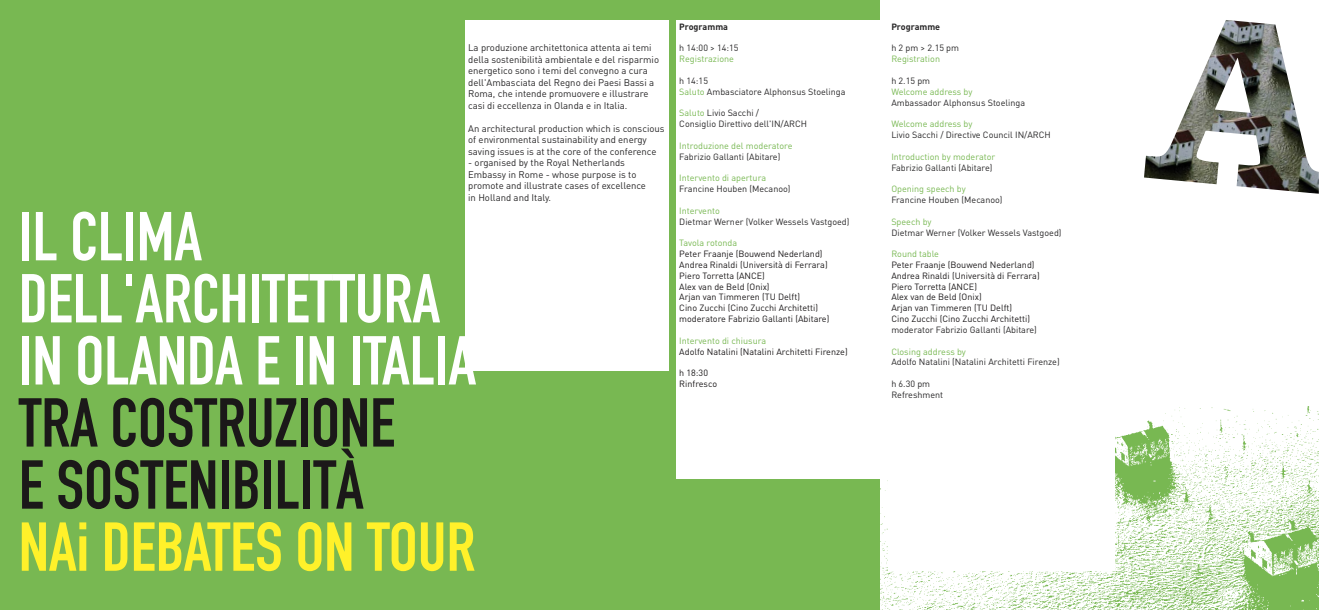
<style>
.page{position:relative;width:1319px;height:610px;background:#fff}
.page>*{position:absolute;margin:0;border:0;box-sizing:border-box;transform-origin:0 0}
.t1{font:67.9px/62px "DIN Engschrift";color:#fff}
.t2{font:67.9px/62px "DIN Engschrift";color:#1b1819}
.t3{font:67.9px "DIN Engschrift";color:#fff12a}
.t4{font:9.6px/11.5px "DIN";color:#272627}
.t5{font:9px/10.8px "DIN";color:#272627}
.t6{font:9px/10.8px "DIN";color:#1b1819}
.t7{font:9px "DIN";color:#78b852}
.t8{font:700 9px "DIN";color:#272627}
.s1{color:#78b852}
</style>
<div class="page">
<img style="left:879px;top:406px;width:439px;height:203px">
<div style="left:0;top:0;width:879px;height:609px;background:#78b852"></div>
<div style="left:676px;top:20px;width:208px;height:458px;background:#fff"></div>
<div style="left:465px;top:20px;width:203px;height:350px;background:#fff"></div>
<div style="left:888px;top:20px;width:227px;height:550px;background:#fff"></div>
<img style="left:1144px;top:20px;width:174px;height:174px">
<p class="t4" style="left:468px;top:42px;width:192px">La produzione architettonica attenta ai temi della sostenibilità ambientale e del risparmio energetico sono i temi del convegno a cura dell'Ambasciata del Regno dei Paesi Bassi a Roma, che intende promuovere e illustrare casi di eccellenza in Olanda e in Italia.</p>
<p class="t4" style="left:468px;top:122px;width:198px">An architectural production which is conscious of environmental sustainability and energy saving issues is at the core of the conference</p>
<p class="t4" style="left:468px;top:157px;width:179px">- organised by the Royal Netherlands Embassy in Rome - whose purpose is to promote and illustrate cases of excellence in Holland and Italy.</p>
<h1 class="t1" style="left:19px;top:212px;width:459px">IL CLIMA<br>DELL'ARCHITETTURA<br>IN OLANDA E IN ITALIA</h1>
<h1 class="t2" style="left:19px;top:398px;width:378px">TRA COSTRUZIONE<br>E SOSTENIBILITÀ</h1>
<h1 class="t3" style="left:19px;top:522px;width:458px">NAi DEBATES ON TOUR</h1>
<p class="t8" style="left:679px;top:21px;width:50px">Programma</p>
<p class="t5" style="left:679px;top:42px;width:61px">h 14:00 &gt; 14:15</p>
<p class="t7" style="left:679px;top:54px;width:56px">Registrazione</p>
<p class="t5" style="left:679px;top:75px;width:168px">h 14:15<br><span class="s1">Saluto</span> Ambasciatore Alphonsus Stoelinga</p>
<p class="t5" style="left:679px;top:107px;width:129px"><span class="s1">Saluto</span> Livio Sacchi /<br>Consiglio Direttivo dell'IN/ARCH</p>
<p class="t7" style="left:679px;top:140px;width:115px">Introduzione del moderatore</p>
<p class="t5" style="left:679px;top:151px;width:103px">Fabrizio Gallanti (Abitare)</p>
<p class="t7" style="left:679px;top:173px;width:88px">Intervento di apertura</p>
<p class="t5" style="left:679px;top:183px;width:113px">Francine Houben (Mecanoo)</p>
<p class="t7" style="left:679px;top:205px;width:42px">Intervento</p>
<p class="t5" style="left:679px;top:216px;width:172px">Dietmar Werner (Volker Wessels Vastgoed)</p>
<p class="t7" style="left:679px;top:238px;width:59px">Tavola rotonda</p>
<p class="t6" style="left:679px;top:248px;width:151px">Peter Fraanje (Bouwend Nederland)<br>Andrea Rinaldi (Università di Ferrara)<br>Piero Torretta (ANCE)<br>Alex van de Beld (Onix)<br>Arjan van Timmeren (TU Delft)<br>Cino Zucchi (Cino Zucchi Architetti) moderatore Fabrizio Gallanti (Abitare)</p>
<p class="t7" style="left:679px;top:335px;width:88px">Intervento di chiusura</p>
<p class="t6" style="left:679px;top:345px;width:170px">Adolfo Natalini (Natalini Architetti Firenze)</p>
<p class="t6" style="left:679px;top:367px;width:39px">h 18:30<br>Rinfresco</p>
<p class="t8" style="left:891px;top:21px;width:50px">Programme</p>
<p class="t5" style="left:891px;top:42px;width:69px">h 2 pm &gt; 2.15 pm</p>
<p class="t7" style="left:891px;top:54px;width:50px">Registration</p>
<p class="t5" style="left:891px;top:75px;width:40px">h 2.15 pm</p>
<p class="t7" style="left:891px;top:86px;width:83px">Welcome address by</p>
<p class="t5" style="left:891px;top:97px;width:135px">Ambassador Alphonsus Stoelinga</p>
<p class="t7" style="left:891px;top:119px;width:83px">Welcome address by</p>
<p class="t5" style="left:891px;top:129px;width:161px">Livio Sacchi / Directive Council IN/ARCH</p>
<p class="t7" style="left:891px;top:151px;width:105px">Introduction by moderator</p>
<p class="t5" style="left:891px;top:161px;width:103px">Fabrizio Gallanti (Abitare)</p>
<p class="t7" style="left:891px;top:183px;width:76px">Opening speech by</p>
<p class="t5" style="left:891px;top:194px;width:113px">Francine Houben (Mecanoo)</p>
<p class="t7" style="left:891px;top:216px;width:42px">Speech by</p>
<p class="t5" style="left:891px;top:226px;width:172px">Dietmar Werner (Volker Wessels Vastgoed)</p>
<p class="t7" style="left:891px;top:248px;width:49px">Round table</p>
<p class="t6" style="left:891px;top:259px;width:150px">Peter Fraanje (Bouwend Nederland)<br>Andrea Rinaldi (Università di Ferrara)<br>Piero Torretta (ANCE)<br>Alex van de Beld (Onix)<br>Arjan van Timmeren (TU Delft)<br>Cino Zucchi (Cino Zucchi Architetti)</p>
<p class="t5" style="left:891px;top:324px;width:147px">moderator Fabrizio Gallanti (Abitare)</p>
<p class="t7" style="left:891px;top:346px;width:76px">Closing address by</p>
<p class="t5" style="left:891px;top:356px;width:170px">Adolfo Natalini (Natalini Architetti Firenze)</p>
<p class="t5" style="left:891px;top:378px;width:53px">h 6.30 pm<br>Refreshment</p>
</div>
